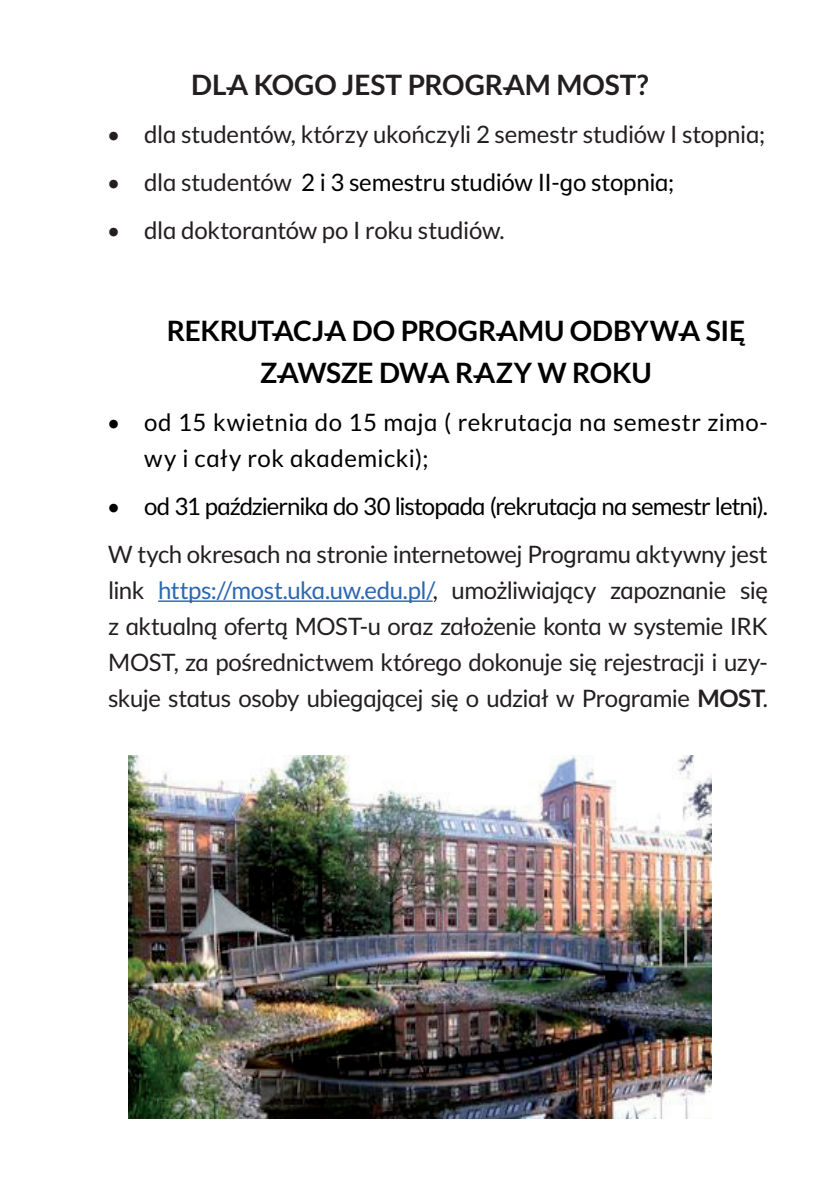
<style>
.page{position:relative;width:840px;height:1191px;background:#fff}
.page>*{position:absolute;margin:0;border:0;box-sizing:border-box;transform-origin:0 0}
.t1{font:700 28px/42px "WA Tstyle";letter-spacing:-.01em;color:#000;text-align:center}
.t2{font:700 28px "WA Tstyle";letter-spacing:-.005em;color:#231f20}
.t3{font:24px/36px "WA Tstyle";letter-spacing:-.015em;color:#231f20;text-align:justify}
.t4{font:24px/48px "WA Tstyle";letter-spacing:-.015em;color:#000}
.t5{font:24px/36px "WA Tstyle";letter-spacing:.02em;color:#000}
.s1{color:#231f20}
.s2{color:#2b67b2}
.s3{font-weight:700}
</style>
<div class="page">
<hr style="left:158px;top:600px;width:274px;height:2px;background:#2b67b2">
<img style="left:128px;top:755px;width:583px;height:364px">
<p class="t2" style="left:191px;top:67px;width:458px">DLA KOGO JEST PROGRAM MOST?</p>
<p class="t3" style="left:108px;top:115px;width:658px">• dla studentów, którzy ukończyli 2 semestr studiów I stopnia;</p>
<p class="t4" style="left:108px;top:157px;width:567px"><span class="s1">• dla studentów</span> 2 i 3 semestru studiów II-go stopnia;</p>
<p class="t3" style="left:108px;top:211px;width:398px">• dla doktorantów po I roku studiów.</p>
<p class="t1" style="left:167px;top:309px;width:579px">REKRUTACJA DO PROGRAMU ODBYWA SIĘ<br>ZAWSZE DWA RAZY W ROKU</p>
<p class="t5" style="left:144px;top:403px;width:625px;text-indent:-36px">• od 15 kwietnia do 15 maja ( rekrutacja na semestr zimo&shy;wy i cały rok akademicki);</p>
<p class="t4" style="left:108px;top:481px;width:661px">• od 31 października do 30 listopada (rekrutacja na semestr letni).<br><span class="s1">W tych okresach na stronie internetowej Programu aktywny jest</span></p>
<p class="t3" style="left:108px;top:571px;width:661px">link <span class="s2">https://most.uka.uw.edu.pl/</span>, umożliwiający zapoznanie się z aktualną ofertą MOST-u oraz założenie konta w systemie IRK MOST, za pośrednictwem którego dokonuje się rejestracji i uzy&shy;skuje status osoby ubiegającej się o udział w Programie <span class="s3">MOST</span>.</p>
</div>
